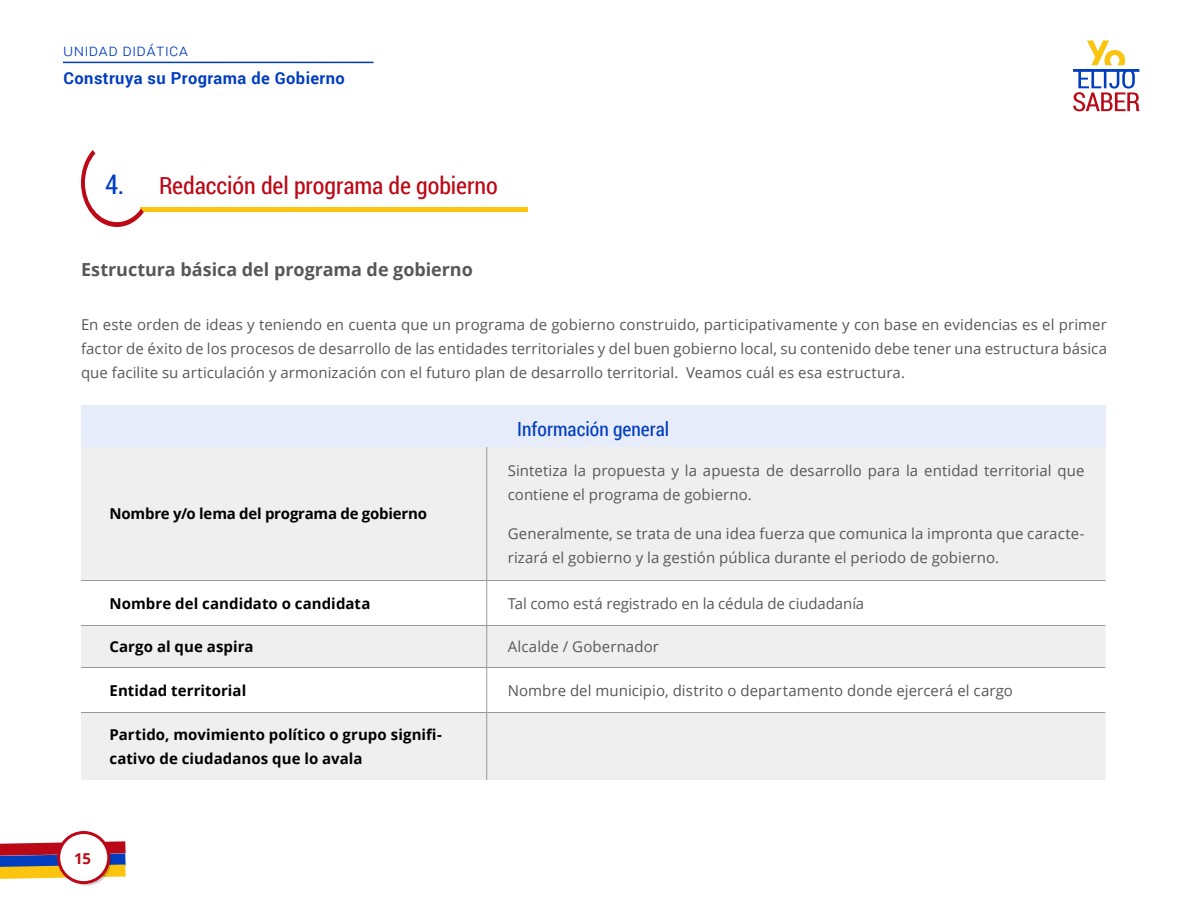
<style>
.page{position:relative;width:1188px;height:918px;background:#fff}
.page>*{position:absolute;margin:0;border:0;box-sizing:border-box;transform-origin:0 0}
.t1{font:24px "Roboto Condensed";letter-spacing:-.005em;color:#bc0817}
.t2{font:19.5px "Roboto Condensed";color:#013dc0}
.t3{font:700 18px "Open Sans";letter-spacing:-.005em;color:#575756}
.t4{font:700 16.5px "Roboto";letter-spacing:.025em;color:#013dc0}
.t5{font:300 16.5px "Roboto";letter-spacing:.025em;color:#013dc0}
.t6{font:15px/24px "Open Sans";letter-spacing:.005em;color:#575756}
.t7{font:700 15px/24px "Open Sans";letter-spacing:.005em;color:#000}
.t8{font:700 15px "Open Sans";letter-spacing:-.015em;color:#000}
.t9{font:700 15px "Open Sans";color:#bc0817}
.s1{font-size:27px;color:#013dc0}
</style>
<div class="page">
<svg style="left:0;top:841px;width:126px;height:38px;background:#a46957"></svg>
<svg style="left:61px;top:835px;width:50px;height:51px"></svg>
<div style="left:59px;top:833px;width:50px;height:50px;background:#fff;border-radius:50%"></div>
<div style="left:57px;top:831px;width:53px;height:53px;border:3px solid #bb0817;border-radius:50%"></div>
<svg style="left:1073px;top:40px;width:67px;height:71px"></svg>
<hr style="left:63px;top:62px;width:311px;height:1px;background:#013dc0">
<div style="left:140px;top:207px;width:388px;height:5px;background:#fac40f"></div>
<svg style="left:81px;top:150px;width:63px;height:77px"></svg>
<div style="left:81px;top:405px;width:1025px;height:42px;background:#e6ecf9"></div>
<svg style="left:81px;top:447px;width:1024px;height:333px;fill:#efefef"></svg>
<hr style="left:486px;top:447px;width:1px;height:133px;background:#999">
<hr style="left:81px;top:580px;width:406px;height:1px;background:#999">
<hr style="left:487px;top:580px;width:619px;height:1px;background:#999">
<hr style="left:486px;top:581px;width:1px;height:44px;background:#999">
<hr style="left:81px;top:625px;width:406px;height:1px;background:#999">
<hr style="left:487px;top:625px;width:619px;height:1px;background:#999">
<hr style="left:486px;top:626px;width:1px;height:41px;background:#999">
<hr style="left:81px;top:667px;width:406px;height:1px;background:#999">
<hr style="left:487px;top:667px;width:619px;height:1px;background:#999">
<hr style="left:486px;top:668px;width:1px;height:44px;background:#999">
<hr style="left:81px;top:712px;width:406px;height:1px;background:#999">
<hr style="left:487px;top:712px;width:619px;height:1px;background:#999">
<hr style="left:486px;top:713px;width:1px;height:67px;background:#999">
<p class="t5" style="left:63px;top:39px;width:127px">unidad didática</p>
<p class="t4" style="left:64px;top:67px;width:283px">Construya su Programa de Gobierno</p>
<h1 class="t1" style="left:105px;top:169px;width:394px"><span class="s1">4.</span> Redacción del programa de gobierno</h1>
<p class="t3" style="left:81px;top:257px;width:393px">Estructura básica del programa de gobierno</p>
<p class="t6" style="left:81px;top:312px;width:1028px;text-align:justify">En este orden de ideas y teniendo en cuenta que un programa de gobierno construido, participativamente y con base en evidencias es el primer factor de éxito de los procesos de desarrollo de las entidades territoriales y del buen gobierno local, su contenido debe tener una estructura básica que facilite su articulación y armonización con el futuro plan de desarrollo territorial. Veamos cuál es esa estructura.</p>
<h2 class="t2" style="left:517px;top:416px;width:153px">Información general</h2>
<p class="t8" style="left:110px;top:503px;width:319px">Nombre y/o lema del programa de gobierno</p>
<p class="t6" style="left:508px;top:458px;width:578px">Sintetiza la propuesta y la apuesta de desarrollo para la entidad territorial que contiene el programa de gobierno.</p>
<p class="t6" style="left:508px;top:521px;width:578px">Generalmente, se trata de una idea fuerza que comunica la impronta que caracte&shy;rizará el gobierno y la gestión pública durante el periodo de gobierno.</p>
<p class="t7" style="left:109px;top:591px;width:262px">Nombre del candidato o candidata</p>
<p class="t6" style="left:508px;top:591px;width:358px">Tal como está registrado en la cédula de ciudadanía</p>
<p class="t7" style="left:109px;top:634px;width:146px">Cargo al que aspira</p>
<p class="t6" style="left:508px;top:634px;width:153px">Alcalde / Gobernador</p>
<p class="t7" style="left:109px;top:678px;width:138px">Entidad territorial</p>
<p class="t6" style="left:508px;top:678px;width:507px">Nombre del municipio, distrito o departamento donde ejercerá el cargo</p>
<p class="t7" style="left:109px;top:722px;width:334px">Partido, movimiento político o grupo signifi&shy;cativo de ciudadanos que lo avala</p>
<p class="t9" style="left:74px;top:848px;width:18px">15</p>
</div>
